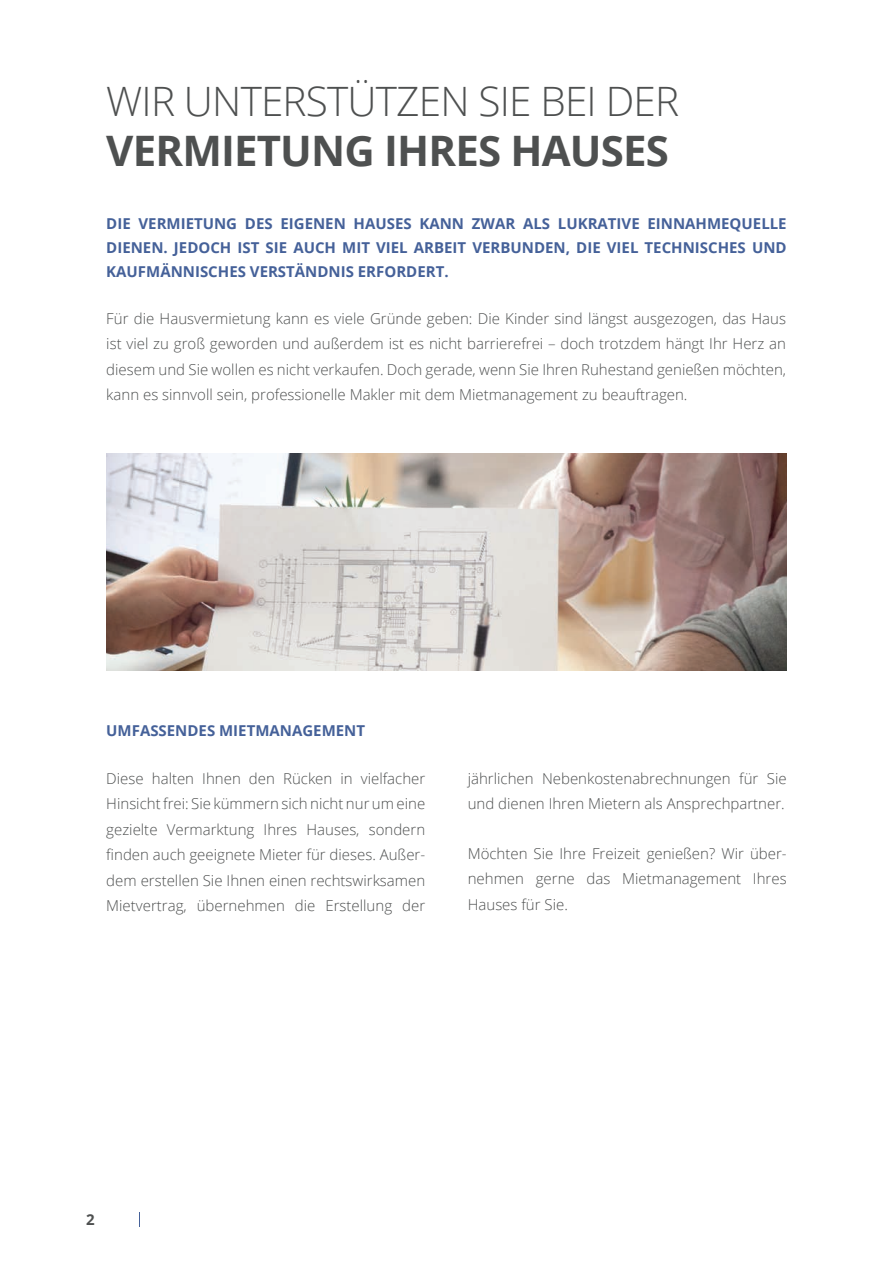
<style>
.page{position:relative;width:893px;height:1263px;background:#fff}
.page>*{position:absolute;margin:0;border:0;box-sizing:border-box;transform-origin:0 0}
.t1{font:700 42px "Open Sans";letter-spacing:-.02em;color:#4e5050}
.t2{font:300 40.5px "Open Sans";letter-spacing:-.02em;color:#4e5050}
.t3{font:300 15px/25.5px "Open Sans";color:#4e5050;text-align:justify}
.t4{font:700 15px/24px "Open Sans";color:#456199;text-align:justify}
.t5{font:700 15px "Open Sans";color:#4e5050}
</style>
<div class="page">
<svg style="left:139px;top:1212px;width:1px;height:14px"></svg>
<img style="left:106px;top:453px;width:681px;height:218px">
<h2 class="t2" style="left:106px;top:74px;width:574px">WIR UNTERSTÜTZEN SIE BEI DER</h2>
<h1 class="t1" style="left:106px;top:121px;width:564px">VERMIETUNG IHRES HAUSES</h1>
<p class="t4" style="left:106px;top:211px;width:682px">DIE VERMIETUNG DES EIGENEN HAUSES KANN ZWAR ALS LUKRATIVE EINNAHMEQUELLE DIENEN. JEDOCH IST SIE AUCH MIT VIEL ARBEIT VERBUNDEN, DIE VIEL TECHNISCHES UND KAUFMÄNNISCHES VERSTÄNDNIS ERFORDERT.</p>
<p class="t3" style="left:106px;top:305px;width:681px">Für die Hausvermietung kann es viele Gründe geben: Die Kinder sind längst ausgezogen, das Haus ist viel zu groß geworden und außerdem ist es nicht barrierefrei – doch trotzdem hängt Ihr Herz an diesem und Sie wollen es nicht verkaufen. Doch gerade, wenn Sie Ihren Ruhestand genießen möchten, kann es sinnvoll sein, professionelle Makler mit dem Mietmanagement zu beauftragen.</p>
<p class="t4" style="left:106px;top:719px;width:260px">UMFASSENDES MIETMANAGEMENT</p>
<p class="t3" style="left:106px;top:765px;width:320px">Diese halten Ihnen den Rücken in vielfacher Hinsicht frei: Sie kümmern sich nicht nur um eine gezielte Vermarktung Ihres Hauses, sondern finden auch geeignete Mieter für dieses. Außer&shy;dem erstellen Sie Ihnen einen rechtswirksamen Mietvertrag, übernehmen die Erstellung der</p>
<p class="t3" style="left:468px;top:765px;width:320px">jährlichen Nebenkostenabrechnungen für Sie und dienen Ihren Mietern als Ansprechpartner.</p>
<p class="t3" style="left:468px;top:840px;width:320px">Möchten Sie Ihre Freizeit genießen? Wir über&shy;nehmen gerne das Mietmanagement Ihres Hauses für Sie.</p>
<p class="t5" style="left:86px;top:1209px;width:10px">2</p>
</div>
